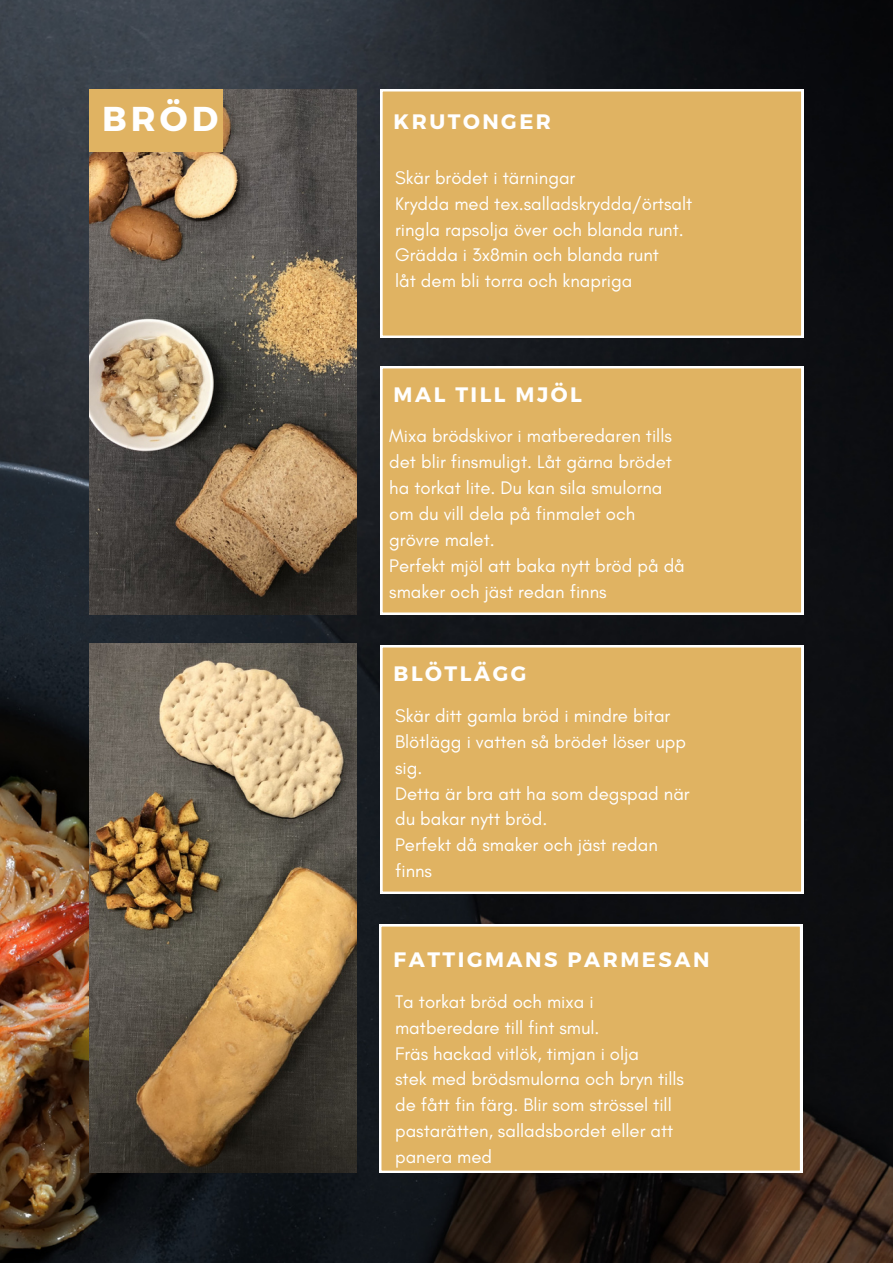
<style>
.page{position:relative;width:893px;height:1264px;background:#fff}
.page>*{position:absolute;margin:0;border:0;box-sizing:border-box;transform-origin:0 0}
.t1{font:700 34.5px "Montserrat";color:#fff}
.t2{font:700 20.85px "Montserrat";letter-spacing:.12em;color:#fff}
.t3{font:18.6px/25.8px "Glacial Indifference";color:#fff}
</style>
<div class="page">
<img style="left:0;top:0;width:892px;height:1262px">
<img style="left:89px;top:89px;width:268px;height:525px">
<div style="left:380px;top:89px;width:423px;height:249px;background:#e0b362"></div>
<div style="left:379px;top:924px;width:423px;height:248px;background:#e0b362"></div>
<div style="left:380px;top:645px;width:423px;height:248px;background:#e0b362"></div>
<div style="left:380px;top:366px;width:423px;height:248px;background:#e0b362"></div>
<img style="left:89px;top:643px;width:268px;height:529px">
<div style="left:89px;top:89px;width:134px;height:63px;background:#e0b362"></div>
<p class="t1" style="left:102px;top:97px;width:118px">BRÖD</p>
<p class="t2" style="left:393px;top:107px;width:159px">KRUTONGER</p>
<p class="t3" style="left:395px;top:164px;width:182px">Skär brödet i tärningar</p>
<p class="t3" style="left:395px;top:190px;width:298px">Krydda med tex.salladskrydda/örtsalt</p>
<p class="t3" style="left:395px;top:216px;width:290px">ringla rapsolja över och blanda runt.</p>
<p class="t3" style="left:395px;top:242px;width:265px">Grädda i 3x8min och blanda runt</p>
<p class="t3" style="left:395px;top:268px;width:239px">låt dem bli torra och knapriga</p>
<p class="t2" style="left:393px;top:381px;width:190px">MAL TILL MJÖL</p>
<p class="t3" style="left:389px;top:423px;width:284px">Mixa brödskivor i matberedaren tills det blir finsmuligt. Låt gärna brödet ha torkat lite. Du kan sila smulorna om du vill dela på finmalet och grövre malet.</p>
<p class="t3" style="left:389px;top:552px;width:297px">Perfekt mjöl att baka nytt bröd på då smaker och jäst redan finns</p>
<p class="t2" style="left:393px;top:660px;width:134px">BLÖTLÄGG</p>
<p class="t3" style="left:395px;top:702px;width:277px">Skär ditt gamla bröd i mindre bitar</p>
<p class="t3" style="left:395px;top:728px;width:292px">Blötlägg i vatten så brödet löser upp sig.</p>
<p class="t3" style="left:395px;top:780px;width:296px">Detta är bra att ha som degspad när du bakar nytt bröd.</p>
<p class="t3" style="left:395px;top:831px;width:264px">Perfekt då smaker och jäst redan finns</p>
<p class="t2" style="left:393px;top:945px;width:317px">FATTIGMANS PARMESAN</p>
<p class="t3" style="left:395px;top:988px;width:206px">Ta torkat bröd och mixa i matberedare till fint smul.</p>
<p class="t3" style="left:395px;top:1040px;width:245px">Fräs hackad vitlök, timjan i olja</p>
<p class="t3" style="left:395px;top:1066px;width:290px">stek med brödsmulorna och bryn tills de fått fin färg. Blir som strössel till pastarätten, salladsbordet eller att panera med</p>
</div>
